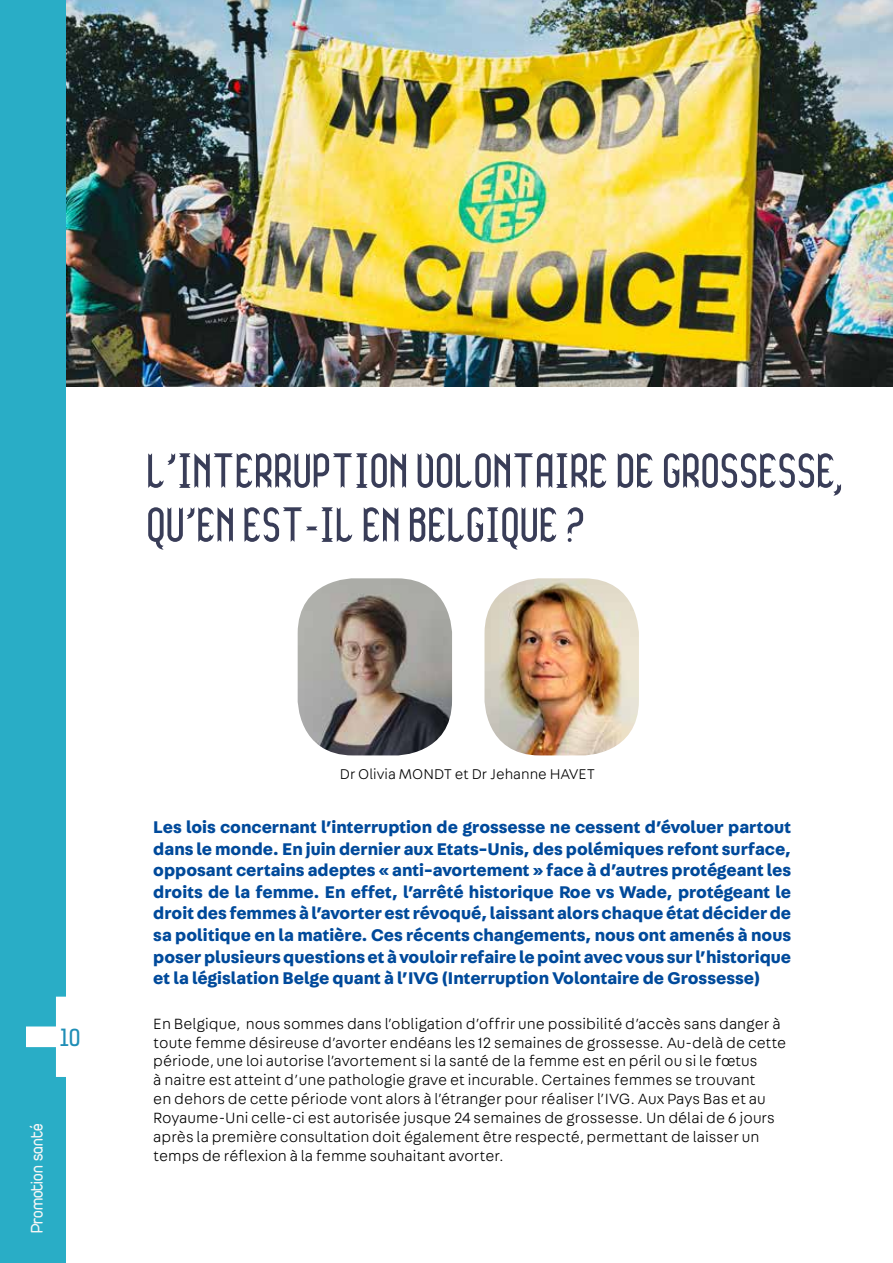
<style>
.page{position:relative;width:893px;height:1263px;background:#fff}
.page>*{position:absolute;margin:0;border:0;box-sizing:border-box;transform-origin:0 0}
.t1{font:61.5px/54px "Ribbons and banners";color:#393d58}
.t2{font:22.5px "Kelson Sans";color:#1f8eb6}
.t3{font:700 18px/21.6px "Fabriga";color:#004a9b;text-align:justify}
.t4{font:18px "Duepuntozero";color:#f6f6f6}
.t5{font:300 15.75px/18.9px "Fabriga";color:#000}
.t6{font:300 15px "Fabriga";color:#000}
</style>
<div class="page">
<div style="left:0;top:0;width:66px;height:1263px;background:#29adc6"></div>
<svg style="left:26px;top:997px;width:40px;height:80px"></svg>
<img style="left:66px;top:0;width:827px;height:387px">
<img style="left:298px;top:578px;width:154px;height:177px">
<img style="left:484px;top:578px;width:155px;height:177px">
<h1 class="t1" style="left:148px;top:440px;width:698px">L’INTERRUPTION VOLONTAIRE DE GROSSESSE,<br>QU’EN EST-IL EN BELGIQUE ?</h1>
<h2 class="t2" style="left:60px;top:1023px;width:22px">10</h2>
<p class="t4" style="left:27px;top:1233px;width:111px;rotate:-90deg">Promotion santé</p>
<p class="t6" style="left:340px;top:765px;width:257px">Dr Olivia MONDT et Dr Jehanne HAVET</p>
<p class="t3" style="left:153px;top:815px;width:639px">Les lois concernant l’interruption de grossesse ne cessent d’évoluer partout dans le monde. En juin dernier aux Etats-Unis, des polémiques refont surface, opposant certains adeptes « anti-avortement » face à d’autres protégeant les droits de la femme. En effet, l’arrêté historique Roe vs Wade, protégeant le droit des femmes à l’avorter est révoqué, laissant alors chaque état décider de sa politique en la matière. Ces récents changements, nous ont amenés à nous poser plusieurs questions et à vouloir refaire le point avec vous sur l’historique et la législation Belge quant à l’IVG (Interruption Volontaire de Grossesse)</p>
<p class="t5" style="left:153px;top:1013px;width:635px">En Belgique, nous sommes dans l’obligation d’offrir une possibilité d’accès sans danger à toute femme désireuse d’avorter endéans les 12 semaines de grossesse. Au-delà de cette période, une loi autorise l’avortement si la santé de la femme est en péril ou si le fœtus<br>à naitre est atteint d’une pathologie grave et incurable. Certaines femmes se trouvant<br>en dehors de cette période vont alors à l’étranger pour réaliser l’IVG. Aux Pays Bas et au Royaume-Uni celle-ci est autorisée jusque 24 semaines de grossesse. Un délai de 6 jours après la première consultation doit également être respecté, permettant de laisser un temps de réflexion à la femme souhaitant avorter.</p>
</div>
